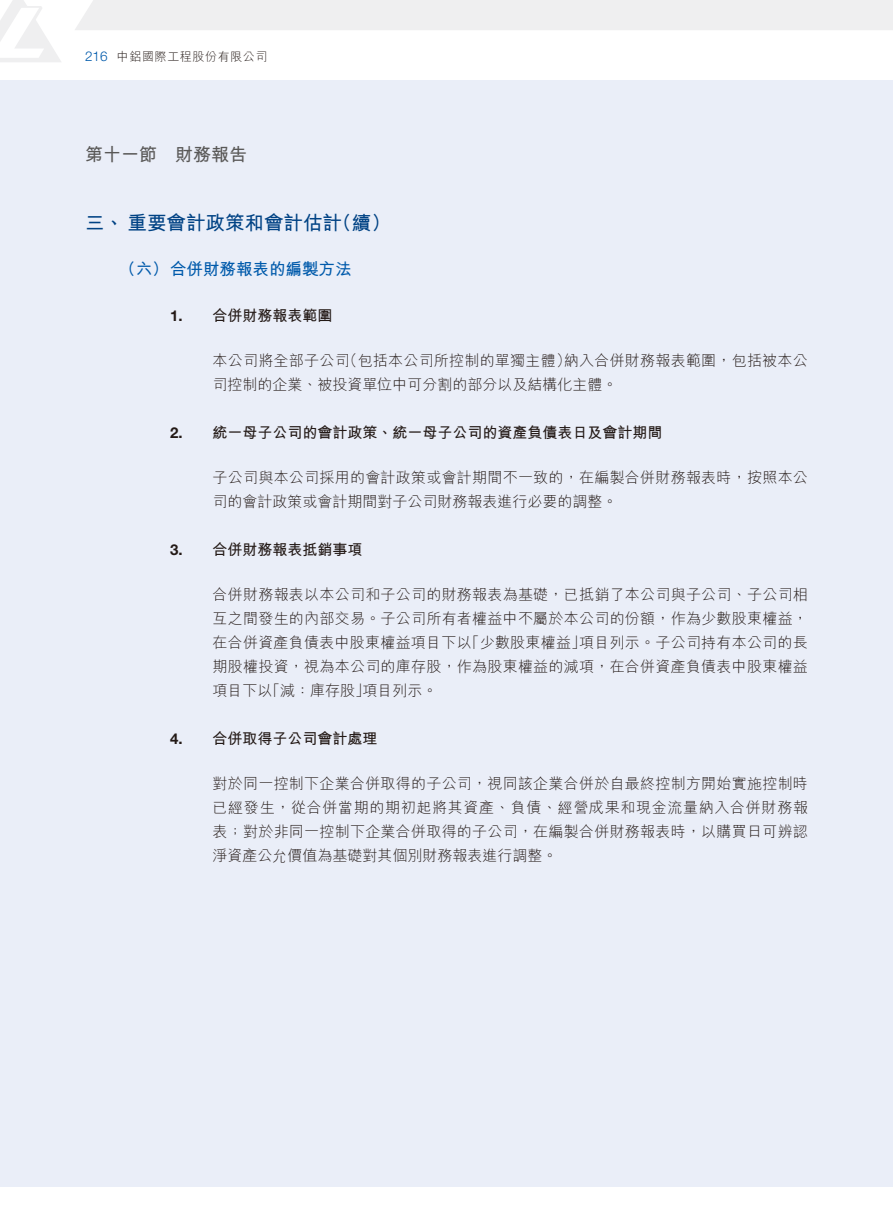
<style>
.page{position:relative;width:893px;height:1212px;background:#fff}
.page>*{position:absolute;margin:0;border:0;box-sizing:border-box;transform-origin:0 0}
.t1{font:700 19.5px "M Hei HK";color:#004284}
.t2{font:700 18px "M Hei HK";color:#595857}
.t3{font:700 16.5px "M Hei HK";color:#005aab}
.t4{font:300 15px/24px "M Hei HK";letter-spacing:.015em;color:#231916}
.t5{font:700 15px "M Hei HK";color:#231916}
.t6{font:300 12px "M Hei HK";letter-spacing:.05em;color:#231916}
.s1{font-family:"Helvetica Neue LT Std";font-size:13.5px;color:#005aab}
.s2{font-family:"Helvetica Neue LT Std"}
</style>
<div class="page">
<div style="left:0;top:81px;width:893px;height:1106px;background:#eaeef8"></div>
<svg style="left:0;top:0;width:61px;height:62px"></svg>
<div style="left:75px;top:0;width:818px;height:30px;background:#efeff0"></div>
<p class="t6" style="left:85px;top:48px;width:184px"><span class="s1">216</span> 中鋁國際工程股份有限公司</p>
<p class="t2" style="left:85px;top:141px;width:163px">第十一節 財務報告</p>
<h1 class="t1" style="left:85px;top:209px;width:307px">三、重要會計政策和會計估計（續）</h1>
<p class="t3" style="left:119px;top:257px;width:234px">（六）合併財務報表的編製方法</p>
<p class="t5" style="left:170px;top:304px;width:164px"><span class="s2">1.</span> 合併財務報表範圍</p>
<p class="t4" style="left:213px;top:348px;width:597px">本公司將全部子公司（包括本公司所控制的單獨主體）納入合併財務報表範圍，包括被本公司控制的企業、被投資單位中可分割的部分以及結構化主體。</p>
<p class="t5" style="left:170px;top:421px;width:494px"><span class="s2">2.</span> 統一母子公司的會計政策、統一母子公司的資產負債表日及會計期間</p>
<p class="t4" style="left:213px;top:465px;width:597px">子公司與本公司採用的會計政策或會計期間不一致的，在編製合併財務報表時，按照本公司的會計政策或會計期間對子公司財務報表進行必要的調整。</p>
<p class="t5" style="left:170px;top:538px;width:194px"><span class="s2">3.</span> 合併財務報表抵銷事項</p>
<p class="t4" style="left:213px;top:582px;width:597px;text-align:justify">合併財務報表以本公司和子公司的財務報表為基礎，已抵銷了本公司與子公司、子公司相互之間發生的內部交易。子公司所有者權益中不屬於本公司的份額，作為少數股東權益，在合併資產負債表中股東權益項目下以「少數股東權益」項目列示。子公司持有本公司的長期股權投資，視為本公司的庫存股，作為股東權益的減項，在合併資產負債表中股東權益項目下以「減：庫存股」項目列示。</p>
<p class="t5" style="left:170px;top:727px;width:209px"><span class="s2">4.</span> 合併取得子公司會計處理</p>
<p class="t4" style="left:213px;top:771px;width:597px;text-align:justify">對於同一控制下企業合併取得的子公司，視同該企業合併於自最終控制方開始實施控制時已經發生，從合併當期的期初起將其資產、負債、經營成果和現金流量納入合併財務報表；對於非同一控制下企業合併取得的子公司，在編製合併財務報表時，以購買日可辨認淨資產公允價值為基礎對其個別財務報表進行調整。</p>
</div>
